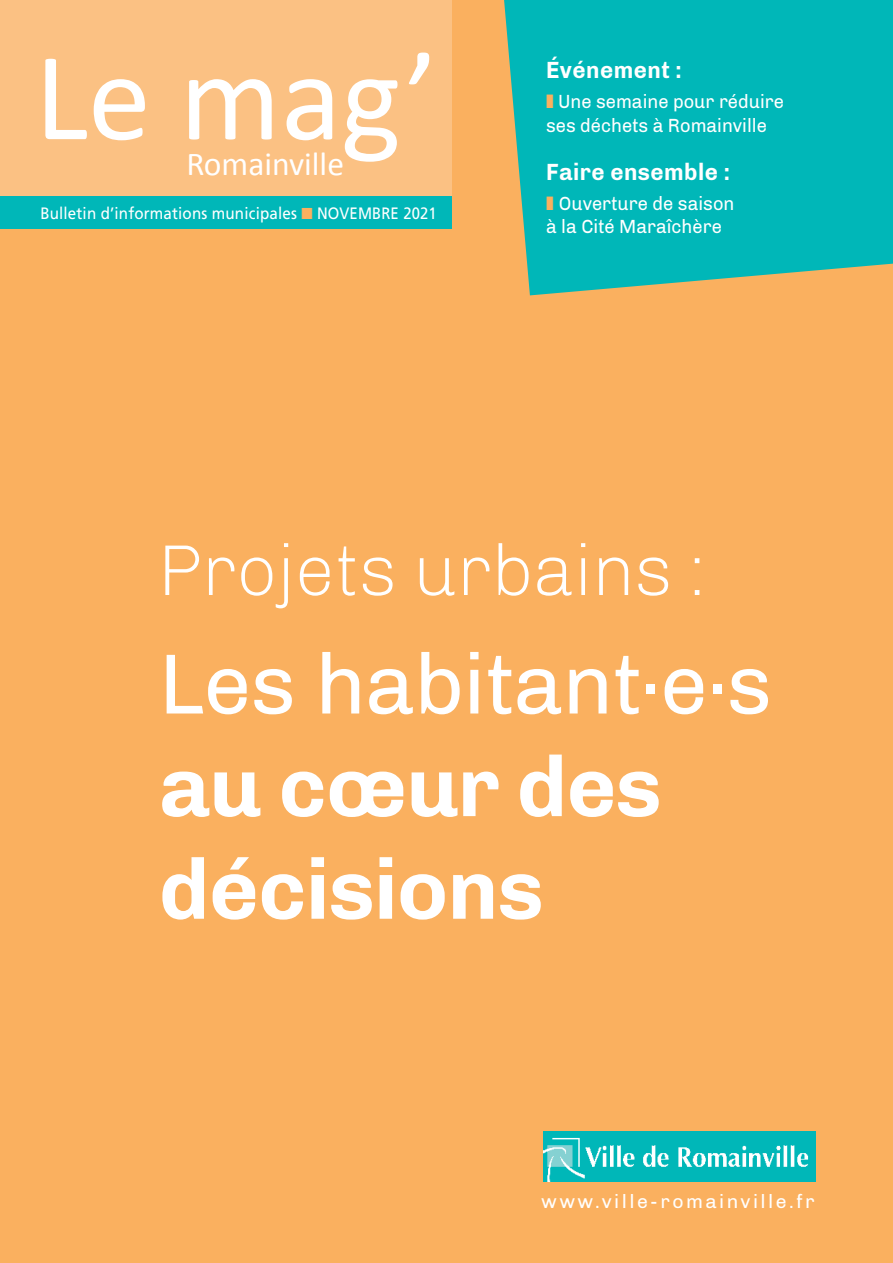
<style>
.page{position:relative;width:893px;height:1263px;background:#fab05f}
.page>*{position:absolute;margin:0;border:0;box-sizing:border-box;transform-origin:0 0}
.t1{font:126.6px "Calibri";color:#fff}
.t2{font:700 85.5px "Chivo";letter-spacing:-.01em;color:#fff}
.t3{font:85.5px "Chivo";letter-spacing:-.01em;color:#fff}
.t4{font:300 72px "Chivo";letter-spacing:-.01em;color:#fff}
.t5{font:33.6px "Calibri";color:#fff}
.Titre{font:700 24px "Chivo";letter-spacing:.02em;color:#fff;scale:.94 1}
.Titre-2{font:19.5px "Chivo";color:#fff;scale:.94 1}
.Titre-3{font:19.5px "Chivo";letter-spacing:.125em;color:#fff}
.t6{font:16.5px "Frutiger";letter-spacing:.01em;color:#fff;scale:.92 1}
.s1{color:#fab05f}
</style>
<div class="page">
<img style="left:544px;top:1131px;width:272px;height:51px">
<div style="left:0;top:0;width:451px;height:197px;background:#fbc183"></div>
<div style="left:0;top:196px;width:451px;height:32px;background:#00b7b8"></div>
<svg style="left:504px;top:0;width:389px;height:295px;background:#14b6b0"></svg>
<svg style="left:547px;top:94px;width:6px;height:14px"></svg>
<svg style="left:547px;top:196px;width:6px;height:14px"></svg>
<p class="t1" style="left:35px;top:17px;width:405px">Le mag’</p>
<p class="t5" style="left:186px;top:143px;width:159px">Romainville</p>
<p class="t6" style="left:40px;top:204px;width:432px">Bulletin d’informations municipales <span class="s1">■</span> NOVEMBRE 2021</p>
<p class="Titre" style="left:546px;top:55px;width:146px">Événement :</p>
<p class="Titre-2" style="left:558px;top:89px;width:242px">Une semaine pour réduire</p>
<p class="Titre-2" style="left:546px;top:113px;width:237px">ses déchets à Romainville</p>
<p class="Titre" style="left:546px;top:158px;width:197px">Faire ensemble :</p>
<p class="Titre-2" style="left:559px;top:192px;width:188px">Ouverture de saison</p>
<p class="Titre-2" style="left:546px;top:215px;width:189px">à la Cité Maraîchère</p>
<p class="t4" style="left:159px;top:529px;width:550px">Projets urbains :</p>
<p class="t3" style="left:159px;top:634px;width:615px">Les habitant·e·s</p>
<p class="t2" style="left:159px;top:736px;width:504px">au cœur des</p>
<p class="t2" style="left:159px;top:839px;width:387px">décisions</p>
<p class="Titre-3" style="left:541px;top:1189px;width:275px">www.ville-romainville.fr</p>
</div>
